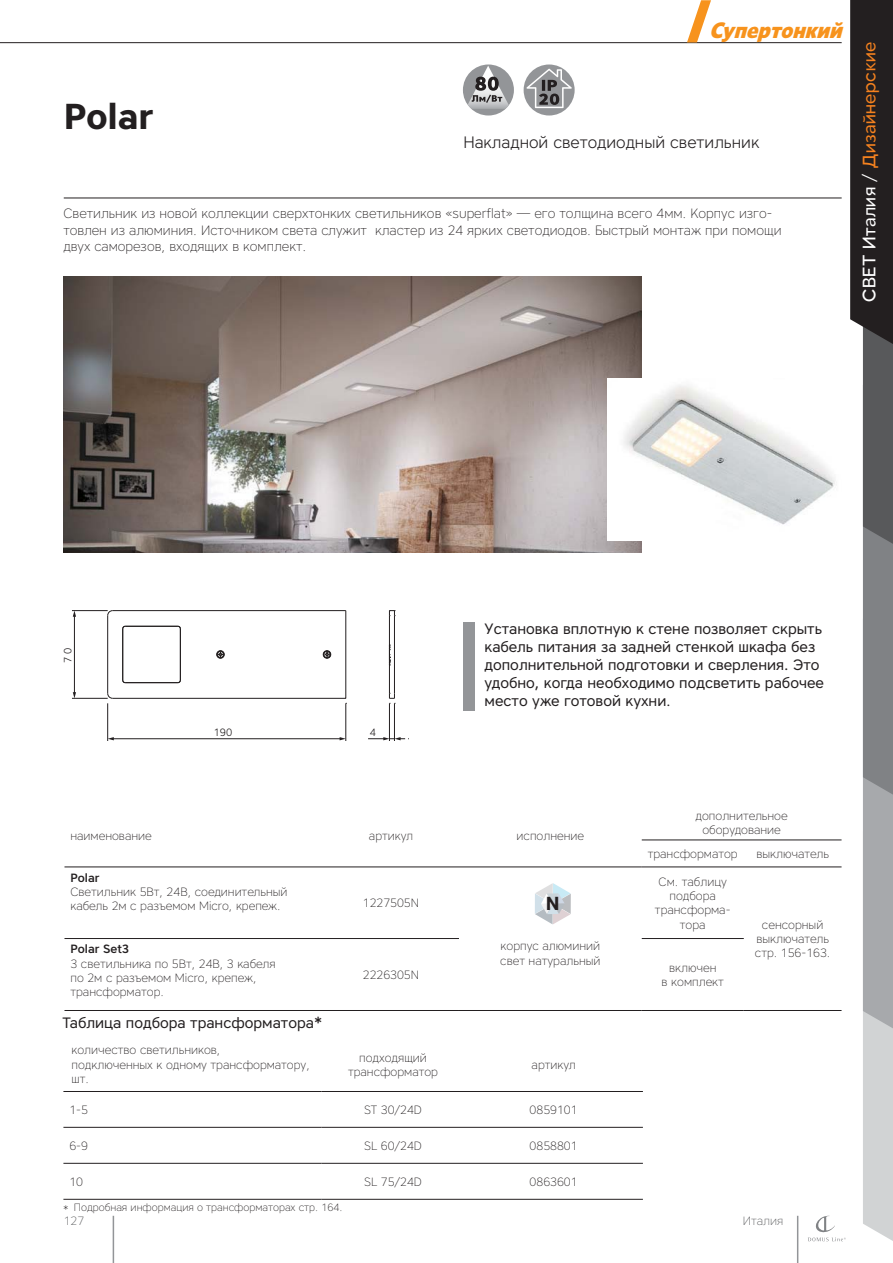
<style>
.page{position:relative;width:893px;height:1263px;background:#fff}
.page>*{position:absolute;margin:0;border:0;box-sizing:border-box;transform-origin:0 0}
.t1{font:700 36px "Core Sans A65";letter-spacing:-.005em;color:#231f20}
.t2{font:italic 900 22.5px "Whitney";color:#f7931d}
.t3{font:700 18.9px "Core Sans A65";color:#231f20}
.t4{font:18px "Vogue Highline Sans";letter-spacing:.03em;color:#f5821f}
.t5{font:300 16.5px "Core Sans A35";color:#231f20}
.t6{font:15px/18px "Core Sans A45";color:#231f20}
.t7{font:200 13.5px/16.2px "Core Sans A25";color:#231f20}
.t8{font:200 12px/14.4px "Core Sans A25";color:#231f20;text-align:center}
.t9{font:500 12px "Core Sans A55";color:#231f20}
.t10{font:200 12px "Core Sans A25";color:#58595b}
.t11{font:200 10.5px "Core Sans A25";color:#231f20}
.t12{font:300 10.5px "Core Sans A35";color:#231f20}
.s1{color:#fff}
.s2{font-size:13.5px}
</style>
<div class="page">
<hr style="left:797px;top:1216px;width:1px;height:47px;background:#939598">
<hr style="left:0;top:42px;width:842px;height:1px;background:#231f20">
<hr style="left:64px;top:198px;width:778px;height:1px;background:#231f20">
<img style="left:63px;top:277px;width:579px;height:275px">
<svg style="left:524px;top:65px;width:51px;height:51px"></svg>
<svg style="left:526px;top:69px;width:46px;height:39px;background:#97989a"></svg>
<div style="left:463px;top:65px;width:51px;height:51px;background:#939598;border-radius:50%"></div>
<img style="left:468px;top:66px;width:41px;height:43px">
<svg style="left:472px;top:77px;width:30px;height:26px"></svg>
<hr style="left:63px;top:1091px;width:259px;height:1px;background:#231f20">
<hr style="left:322px;top:1091px;width:321px;height:1px;background:#231f20">
<hr style="left:63px;top:1127px;width:259px;height:1px;background:#231f20">
<hr style="left:322px;top:1127px;width:321px;height:1px;background:#231f20">
<hr style="left:63px;top:1163px;width:259px;height:1px;background:#231f20">
<hr style="left:322px;top:1163px;width:321px;height:1px;background:#231f20">
<hr style="left:63px;top:1199px;width:259px;height:1px;background:#231f20">
<hr style="left:322px;top:1199px;width:321px;height:1px;background:#231f20">
<hr style="left:642px;top:840px;width:199px;height:1px;background:#231f20">
<hr style="left:64px;top:867px;width:578px;height:1px;background:#231f20">
<hr style="left:459px;top:1010px;width:183px;height:1px;background:#231f20">
<hr style="left:642px;top:867px;width:199px;height:1px;background:#231f20">
<hr style="left:744px;top:1010px;width:97px;height:1px;background:#231f20">
<hr style="left:64px;top:938px;width:395px;height:1px;background:#231f20">
<hr style="left:64px;top:1010px;width:395px;height:1px;background:#231f20">
<hr style="left:642px;top:938px;width:102px;height:1px;background:#231f20">
<hr style="left:642px;top:1010px;width:102px;height:1px;background:#231f20">
<hr style="left:389px;top:616px;width:1px;height:77px;background:#231f20">
<hr style="left:394px;top:616px;width:1px;height:77px;background:#231f20">
<svg style="left:389px;top:610px;width:6px;height:6px"></svg>
<hr style="left:345px;top:703px;width:1px;height:37px;background:#231f20">
<svg style="left:107px;top:610px;width:240px;height:94px"></svg>
<hr style="left:107px;top:703px;width:1px;height:37px;background:#231f20">
<hr style="left:74px;top:616px;width:1px;height:77px;background:#231f20">
<svg style="left:73px;top:692px;width:3px;height:6px"></svg>
<svg style="left:73px;top:611px;width:3px;height:6px"></svg>
<hr style="left:113px;top:738px;width:228px;height:1px;background:#231f20">
<svg style="left:340px;top:737px;width:6px;height:3px"></svg>
<svg style="left:108px;top:737px;width:6px;height:3px"></svg>
<hr style="left:72px;top:698px;width:36px;height:1px;background:#231f20">
<hr style="left:72px;top:610px;width:36px;height:1px;background:#231f20">
<svg style="left:368px;top:737px;width:41px;height:3px"></svg>
<hr style="left:394px;top:703px;width:1px;height:37px;background:#231f20">
<hr style="left:389px;top:703px;width:1px;height:37px;background:#231f20">
<svg style="left:389px;top:693px;width:6px;height:11px"></svg>
<img style="left:608px;top:378px;width:200px;height:162px">
<div style="left:463px;top:623px;width:11px;height:88px;background:#939598"></div>
<svg style="left:687px;top:0;width:24px;height:42px"></svg>
<svg style="left:535px;top:883px;width:36px;height:41px"></svg>
<svg style="left:808px;top:0;width:85px;height:1242px"></svg>
<hr style="left:113px;top:1216px;width:1px;height:47px;background:#939598">
<h1 class="t1" style="left:64px;top:95px;width:91px">Polar</h1>
<h2 class="t2" style="left:709px;top:20px;width:140px">Супертонкий</h2>
<h3 class="t5" style="left:463px;top:133px;width:297px">Накладной светодиодный светильник</h3>
<p class="t7" style="left:63px;top:206px;width:719px">Светильник из новой коллекции сверхтонких светильников «superflat» — его толщина всего 4мм. Корпус изго&shy;товлен из алюминия. Источником света служит кластер из 24 ярких светодиодов. Быстрый монтаж при помощи двух саморезов, входящих в комплект.</p>
<h3 class="t4" style="left:857px;top:302px;width:262px;rotate:-90deg"><span class="s1">СВЕТ Италия /</span> Дизайнерские</h3>
<p class="t12" style="left:62px;top:663px;width:16px;rotate:-90deg">70</p>
<p class="t12" style="left:214px;top:726px;width:20px">190</p>
<p class="t12" style="left:370px;top:726px;width:8px">4</p>
<p class="t6" style="left:485px;top:620px;width:341px">Установка вплотную к стене позволяет скрыть кабель питания за задней стенкой шкафа без дополнительной подготовки и сверления. Это удобно, когда необходимо подсветить рабочее место уже готовой кухни<span class="s2">.</span></p>
<p class="t8" style="left:70px;top:829px;width:83px">наименование</p>
<p class="t8" style="left:369px;top:829px;width:46px">артикул</p>
<p class="t8" style="left:517px;top:829px;width:69px">исполнение</p>
<p class="t8" style="left:695px;top:808px;width:94px">дополнительное оборудование</p>
<p class="t8" style="left:648px;top:846px;width:91px">трансформатор</p>
<p class="t8" style="left:756px;top:846px;width:74px">выключатель</p>
<p class="t9" style="left:70px;top:871px;width:31px">Polar</p>
<p class="t8" style="left:70px;top:885px;width:219px;text-align:left">Светильник 5Вт, 24В, соединительный кабель 2м с разъемом Micro, крепеж.</p>
<p class="t8" style="left:363px;top:896px;width:58px">1227505N</p>
<h3 class="t3" style="left:546px;top:893px;width:15px">N</h3>
<p class="t8" style="left:655px;top:874px;width:77px">См. таблицу подбора трансформа&shy;тора</p>
<p class="t8" style="left:500px;top:939px;width:102px;text-align:left">корпус алюминий свет натуральный</p>
<p class="t9" style="left:70px;top:942px;width:60px">Polar Set3</p>
<p class="t8" style="left:70px;top:956px;width:207px;text-align:left">3 светильника по 5Вт, 24В, 3 кабеля по 2м с разъемом Micro, крепеж, трансформатор.</p>
<p class="t8" style="left:363px;top:968px;width:58px">2226305N</p>
<p class="t8" style="left:662px;top:960px;width:64px">включен<br>в комплект</p>
<p class="t6" style="left:62px;top:1014px;width:261px">Таблица подбора трансформатора*</p>
<p class="t8" style="left:72px;top:1043px;width:240px;text-align:left">количество светильников,<br>подключенных к одному трансформатору, шт.</p>
<p class="t8" style="left:348px;top:1050px;width:91px">подходящий трансформатор</p>
<p class="t8" style="left:532px;top:1058px;width:46px">артикул</p>
<p class="t8" style="left:69px;top:1102px;width:20px">1-5</p>
<p class="t8" style="left:364px;top:1102px;width:59px">ST 30/24D</p>
<p class="t8" style="left:530px;top:1102px;width:50px">0859101</p>
<p class="t8" style="left:69px;top:1138px;width:20px">6-9</p>
<p class="t8" style="left:364px;top:1138px;width:59px">SL 60/24D</p>
<p class="t8" style="left:530px;top:1138px;width:50px">0858801</p>
<p class="t8" style="left:69px;top:1174px;width:15px">10</p>
<p class="t8" style="left:364px;top:1174px;width:59px">SL 75/24D</p>
<p class="t8" style="left:530px;top:1174px;width:50px">0863601</p>
<p class="t11" style="left:63px;top:1201px;width:281px">* Подробная информация о трансформаторах стр. 164.</p>
<p class="t10" style="left:64px;top:1213px;width:22px">127</p>
<p class="t8" style="left:755px;top:917px;width:77px">сенсорный выключатель стр. 156-163.</p>
<p class="t10" style="left:743px;top:1213px;width:42px">Италия</p>
</div>
